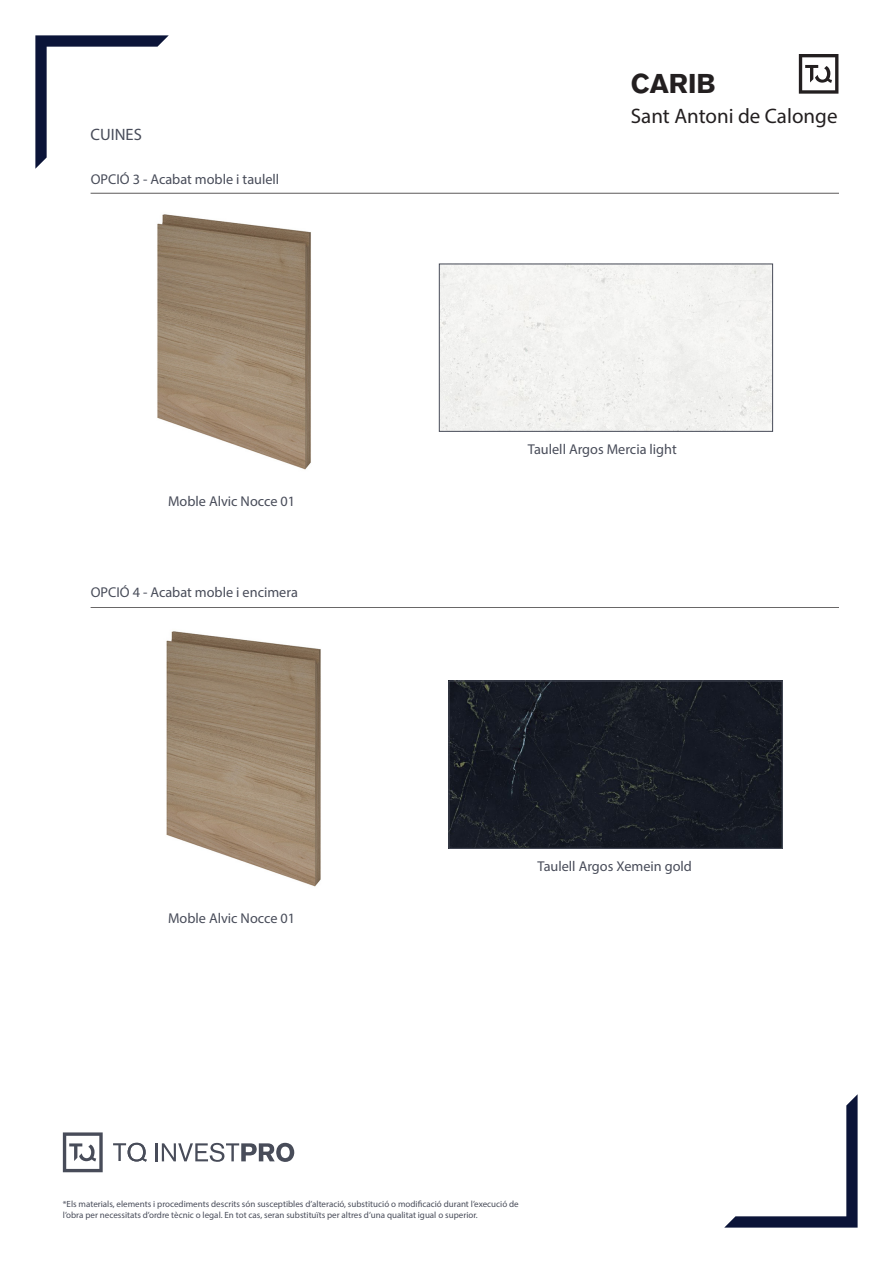
<style>
.page{position:relative;width:893px;height:1263px;background:#fff}
.page>*{position:absolute;margin:0;border:0;box-sizing:border-box;transform-origin:0 0}
.t1{font:700 27px "Akzidenz Grotesk BQ";color:#231f20}
.t2{font:21px "Myriad Pro";color:#231f20}
.t3{font:16.5px "Myriad Pro";color:#484c59}
.t4{font:14.25px "Myriad Pro";color:#484c59}
.t5{font:9px/10.8px "Myriad Pro";color:#484c59}
</style>
<div class="page">
<svg style="left:799px;top:54px;width:39px;height:40px"></svg>
<svg style="left:35px;top:35px;width:134px;height:134px"></svg>
<svg style="left:725px;top:1094px;width:133px;height:133px"></svg>
<svg style="left:63px;top:1132px;width:40px;height:40px"></svg>
<svg style="left:113px;top:1143px;width:34px;height:18px"></svg>
<svg style="left:156px;top:1143px;width:138px;height:19px"></svg>
<hr style="left:91px;top:193px;width:748px;height:1px;background:#231f20">
<hr style="left:91px;top:607px;width:748px;height:1px;background:#231f20">
<img style="left:157px;top:214px;width:154px;height:256px">
<div style="left:441px;top:266px;width:330px;height:163px;background:#f3f3f1"></div>
<div style="left:439px;top:264px;width:334px;height:167px;border:1px solid #484c59"></div>
<img style="left:166px;top:631px;width:155px;height:256px">
<img style="left:451px;top:683px;width:329px;height:163px">
<div style="left:449px;top:681px;width:333px;height:167px;border:1px solid #484c59"></div>
<p class="t3" style="left:91px;top:124px;width:53px">CUINES</p>
<p class="t4" style="left:91px;top:170px;width:190px">OPCIÓ 3 - Acabat moble i taulell</p>
<p class="t4" style="left:168px;top:492px;width:129px">Moble Alvic Nocce 01</p>
<p class="t4" style="left:91px;top:584px;width:209px">OPCIÓ 4 - Acabat moble i encimera</p>
<p class="t4" style="left:168px;top:909px;width:129px">Moble Alvic Nocce 01</p>
<h1 class="t1" style="left:631px;top:68px;width:86px">CARIB</h1>
<h2 class="t2" style="left:631px;top:103px;width:208px">Sant Antoni de Calonge</h2>
<p class="t4" style="left:528px;top:441px;width:150px">Taulell Argos Mercia light</p>
<p class="t4" style="left:538px;top:858px;width:156px">Taulell Argos Xemein gold</p>
<p class="t5" style="left:63px;top:1198px;width:457px">*Els materials, elements i procediments descrits són susceptibles d’alteració, substitució o modificació durant l’execució de l’obra per necessitats d’ordre tècnic o legal. En tot cas, seran substituïts per altres d’una qualitat igual o superior.</p>
</div>
